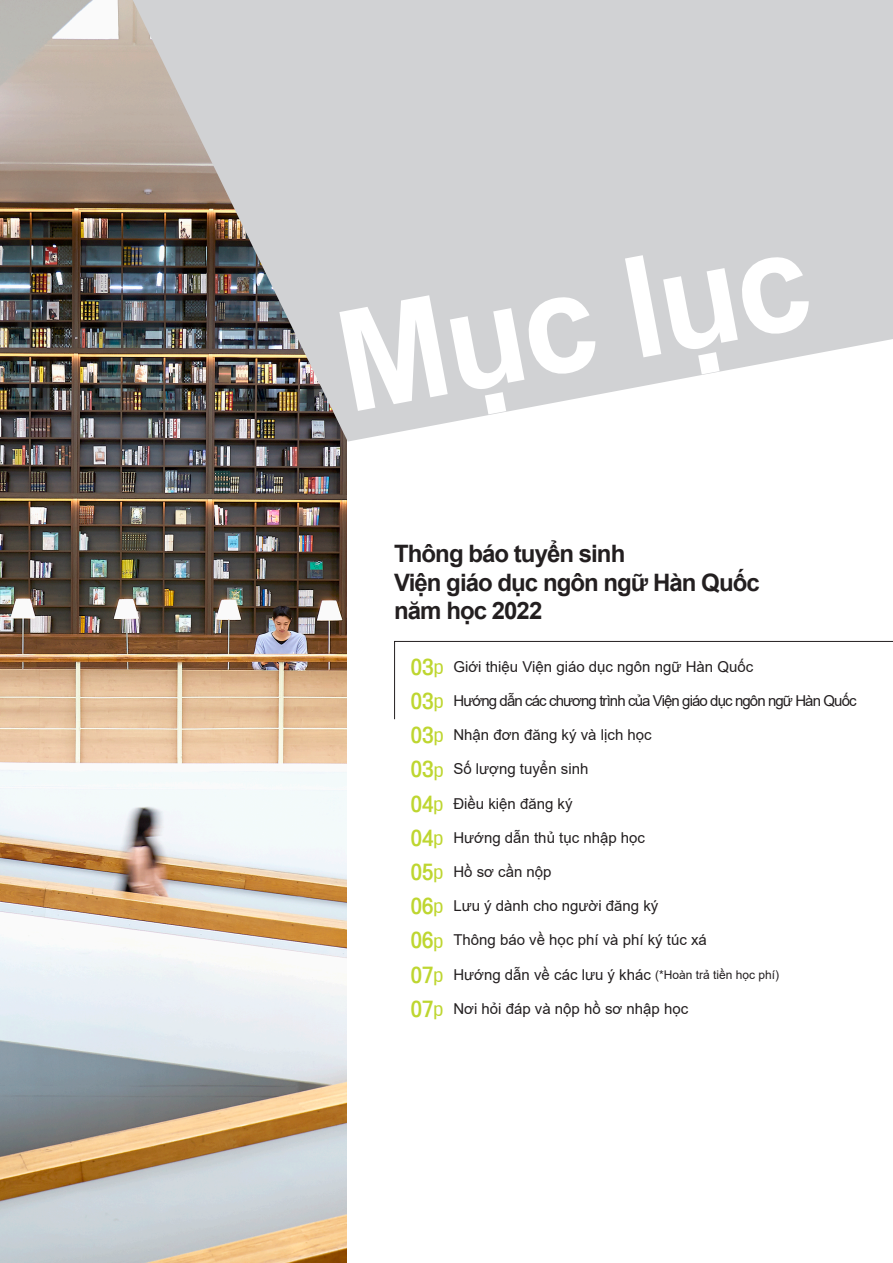
<style>
.page{position:relative;width:893px;height:1263px;background:#fff}
.page>*{position:absolute;margin:0;border:0;box-sizing:border-box;transform-origin:0 0}
.t1{font:700 140.4px "Arial";color:#fff;scale:.94 1}
.t2{font:700 24px "Arial";letter-spacing:-.04em;color:#231f20}
.t3{font:15px "Arial";color:#231f20}
.t4{font:15px "Arial";letter-spacing:-.06em;color:#231f20}
.s1{font-family:"ic TT Manbalchungchun R";font-size:18px;color:#bed630}
.s2{font-family:"ic TT Manbalchungchun L";color:#bed630}
.s3{font-size:12px}
</style>
<div class="page">
<img style="left:0;top:0;width:347px;height:1263px">
<svg style="left:133px;top:0;width:760px;height:441px;background:#c6c6c7"></svg>
<svg style="left:394px;top:641px;width:499px;height:79px"></svg>
<p class="t1" style="left:321px;top:269px;width:508px;rotate:-11deg">Mục lục</p>
<p class="t2" style="left:394px;top:536px;width:233px">Thông báo tuyển sinh</p>
<p class="t2" style="left:394px;top:565px;width:367px">Viện giáo dục ngôn ngữ Hàn Quốc</p>
<p class="t2" style="left:394px;top:594px;width:150px">năm học 2022</p>
<p class="t3" style="left:411px;top:656px;width:344px"><span class="s1">03</span><span class="s2">p</span> Giới thiệu Viện giáo dục ngôn ngữ Hàn Quốc</p>
<p class="t4" style="left:411px;top:690px;width:447px"><span class="s1">03</span><span class="s2">p</span> Hướng dẫn các chương trình của Viện giáo dục ngôn ngữ Hàn Quốc</p>
<p class="t3" style="left:411px;top:725px;width:242px"><span class="s1">03</span><span class="s2">p</span> Nhận đơn đăng ký và lịch học</p>
<p class="t3" style="left:411px;top:759px;width:179px"><span class="s1">03</span><span class="s2">p</span> Số lượng tuyển sinh</p>
<p class="t3" style="left:411px;top:793px;width:163px"><span class="s1">04</span><span class="s2">p</span> Điều kiện đăng ký</p>
<p class="t3" style="left:411px;top:827px;width:236px"><span class="s1">04</span><span class="s2">p</span> Hướng dẫn thủ tục nhập học</p>
<p class="t3" style="left:411px;top:861px;width:142px"><span class="s1">05</span><span class="s2">p</span> Hồ sơ cần nộp</p>
<p class="t3" style="left:411px;top:896px;width:249px"><span class="s1">06</span><span class="s2">p</span> Lưu ý dành cho người đăng ký</p>
<p class="t3" style="left:411px;top:930px;width:298px"><span class="s1">06</span><span class="s2">p</span> Thông báo về học phí và phí ký túc xá</p>
<p class="t3" style="left:411px;top:964px;width:370px"><span class="s1">07</span><span class="s2">p</span> Hướng dẫn về các lưu ý khác <span class="s3">(*Hoàn trả tiền học phí)</span></p>
<p class="t3" style="left:411px;top:998px;width:279px"><span class="s1">07</span><span class="s2">p</span> Nơi hỏi đáp và nộp hồ sơ nhập học</p>
</div>
